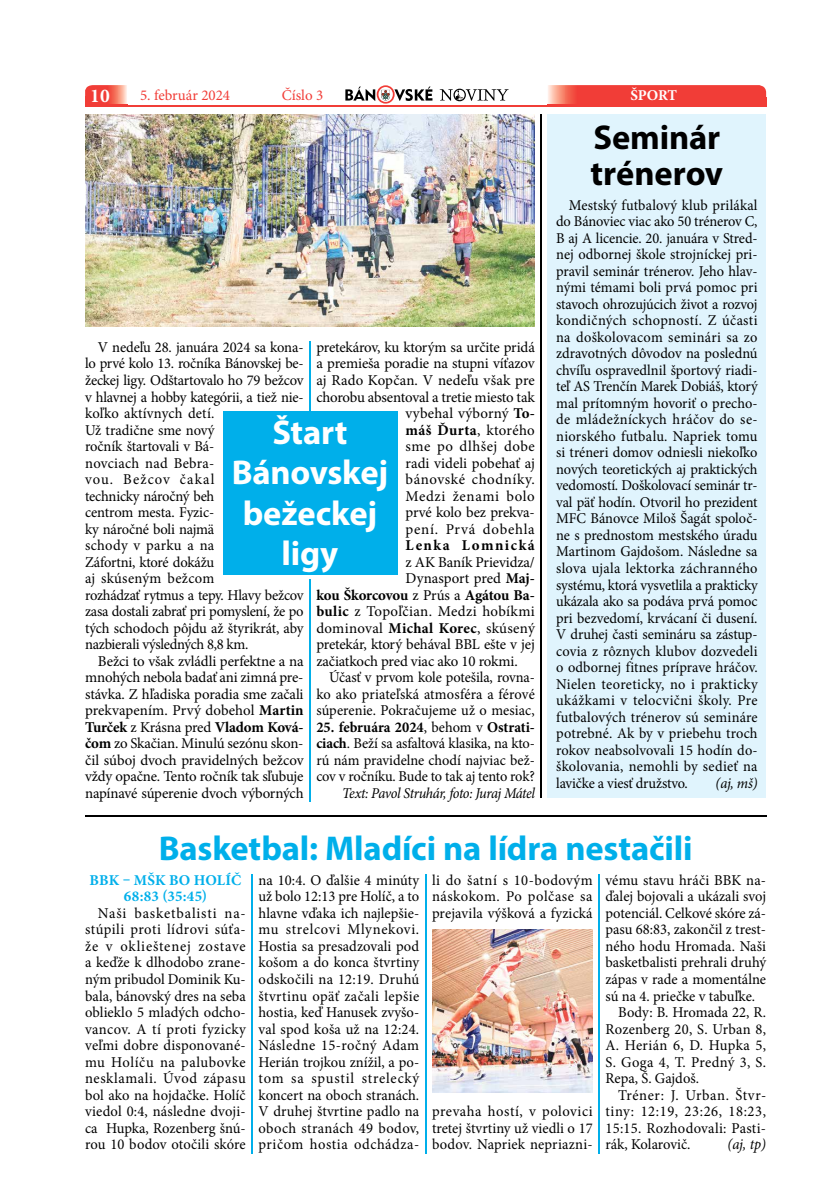
<style>
.page{position:relative;width:830px;height:1200px;background:#fff}
.page>*{position:absolute;margin:0;border:0;box-sizing:border-box;transform-origin:0 0}
.t1{font:700 34.5px "Myriad Pro";letter-spacing:-.005em;color:#00afea}
.t2{font:700 34.5px/40.2px "Myriad Pro";letter-spacing:-.005em;color:#fff;text-align:center}
.t3{font:700 34.5px/36px "Myriad Pro";letter-spacing:-.005em;color:#000}
.t4{font:700 19.5px "Minion Pro";color:#fff}
.t5{font:15px/16.5px "Minion Pro";color:#000;text-align:justify}
.t6{font:15px/16.5px "Minion Pro";color:#000;text-align:justify;scale:.96 1}
.t7{font:15px "Minion Pro";letter-spacing:.02em;color:#000}
.t8{font:15px "Minion Pro";letter-spacing:.025em;color:#000}
.t9{font:15px "Minion Pro";letter-spacing:.04em;color:#000}
.t10{font:italic 15px "Minion Pro";letter-spacing:-.03em;color:#000;scale:.95 1}
.t11{font:700 15px "Minion Pro";letter-spacing:-.01em;color:#000}
.t12{font:700 15px/16.5px "Minion Pro";letter-spacing:.005em;color:#00afea;text-align:center}
.t13{font:15px "Minion Pro";color:#f13d37}
.t14{font:700 15px "Minion Pro";letter-spacing:.105em;color:#000}
.t15{font:italic 15px "Minion Pro";letter-spacing:-.03em;color:#000;scale:.96 1}
.t16{font:italic 15px "Minion Pro";letter-spacing:-.03em;color:#000}
.t17{font:700 15px "Minion Pro";letter-spacing:-.015em;color:#fff}
.s1{font-weight:700}
.s2{font-weight:400}
</style>
<div class="page">
<svg style="left:345px;top:85px;width:87px;height:19px"></svg>
<svg style="left:439px;top:89px;width:69px;height:12px"></svg>
<hr style="left:96px;top:105px;width:657px;height:1px;background:#f13d37">
<svg style="left:547px;top:85px;width:218px;height:20px;background:#f24941"></svg>
<svg style="left:85px;top:85px;width:42px;height:20px"></svg>
<div style="left:85px;top:96px;width:17px;height:10px;background:#f13d37"></div>
<div style="left:748px;top:97px;width:17px;height:9px;background:#f13d37"></div>
<hr style="left:309px;top:341px;width:1px;height:70px;background:#00afea">
<hr style="left:309px;top:579px;width:1px;height:222px;background:#00afea">
<div style="left:547px;top:114px;width:218px;height:683px;background:#e0f4fd"></div>
<hr style="left:85px;top:815px;width:680px;height:1px;background:#000">
<hr style="left:540px;top:114px;width:1px;height:683px;background:#000">
<img style="left:85px;top:114px;width:449px;height:212px">
<hr style="left:251px;top:873px;width:2px;height:279px;background:#00afea">
<hr style="left:424px;top:873px;width:2px;height:279px;background:#00afea">
<hr style="left:598px;top:873px;width:1px;height:279px;background:#00afea">
<div style="left:223px;top:411px;width:174px;height:164px;background:#00afea"></div>
<img style="left:432px;top:929px;width:160px;height:162px">
<h2 class="t4" style="left:90px;top:82px;width:21px">10</h2>
<p class="t13" style="left:140px;top:86px;width:92px">5. február 2024</p>
<p class="t13" style="left:282px;top:86px;width:43px">Číslo 3</p>
<p class="t17" style="left:630px;top:85px;width:48px">ŠPORT</p>
<p class="t5" style="left:85px;top:339px;width:220px;text-align:left;text-indent:13px">V nedeľu 28. januára 2024 sa kona&shy;lo prvé kolo 13. ročníka Bánovskej be&shy;žeckej ligy. Odštartovalo ho 79 bežcov v hlavnej a hobby kategórii, a tiež nie&shy;koľko aktívnych detí.<br>Už tradične sme nový<br>ročník štartovali v Bá-<br>novciach nad Bebra-<br>vou. Bežcov čakal<br>technicky náročný beh<br>centrom mesta. Fyzic-<br>ky náročné boli najmä<br>schody v parku a na<br>Záfortni, ktoré dokážu<br>aj skúseným bežcom<br>rozhádzať rytmus a tepy. Hlavy bežcov zasa dostali zabrať pri pomyslení, že po tých schodoch pôjdu až štyrikrát, aby nazbierali výsledných 8,8 km.</p>
<p class="t5" style="left:85px;top:652px;width:220px;text-indent:13px">Bežci to však zvládli perfektne a na mnohých nebola badať ani zimná pre&shy;stávka. Z hľadiska poradia sme začali prekvapením. Prvý dobehol <span class="s1">Martin Turček</span> z Krásna pred <span class="s1">Vladom Ková&shy;čom</span> zo Skačian. Minulú sezónu skon&shy;čil súboj dvoch pravidelných bežcov vždy opačne. Tento ročník tak sľubuje napínavé súperenie dvoch výborných</p>
<p class="t5" style="left:316px;top:339px;width:220px;text-align:right">pretekárov, ku ktorým sa určite pridá a premieša poradie na stupni víťazov aj Rado Kopčan. V nedeľu však pre chorobu absentoval a tretie miesto tak vybehal výborný <span class="s1">To-<br>máš Ďurta</span>, ktorého<br>sme po dlhšej dobe<br>radi videli pobehať aj<br>bánovské chodníky.<br>Medzi ženami bolo<br>prvé kolo bez prekva-<br>pení. Prvá dobehla</p>
<p class="t14" style="left:405px;top:534px;width:131px">Lenka Lomnická</p>
<p class="t5" style="left:405px;top:553px;width:131px">z AK Baník Prievidza/</p>
<p class="t5" style="left:405px;top:570px;width:131px">Dynasport pred <span class="s1">Maj-</span></p>
<p class="t11" style="left:316px;top:584px;width:220px">kou Škorcovou <span class="s2">z Prús a</span> Agátou Ba-</p>
<p class="t8" style="left:316px;top:601px;width:220px"><span class="s1">bulic</span> z Topoľčian. Medzi hobíkmi</p>
<p class="t7" style="left:316px;top:617px;width:220px">dominoval <span class="s1">Michal Korec</span>, skúsený</p>
<p class="t5" style="left:316px;top:636px;width:220px">pretekár, ktorý behával BBL ešte v jej</p>
<p class="t5" style="left:316px;top:652px;width:203px">začiatkoch pred viac ako 10 rokmi.</p>
<p class="t6" style="left:329px;top:669px;width:215px">Účasť v prvom kole potešila, rovna-</p>
<p class="t6" style="left:316px;top:685px;width:229px">ko ako priateľská atmosféra a férové</p>
<p class="t6" style="left:316px;top:702px;width:229px">súperenie. Pokračujeme už o mesiac,</p>
<p class="t6" style="left:316px;top:718px;width:229px"><span class="s1">25. februára 2024</span>, behom v <span class="s1">Ostrati&shy;ciach</span>. Beží sa asfaltová klasika, na kto&shy;rú nám pravidelne chodí najviac bež&shy;cov v ročníku. Bude to tak aj tento rok?</p>
<p class="t10" style="left:342px;top:782px;width:204px">Text: Pavol Struhár, foto: Juraj Mátel</p>
<h1 class="t2" style="left:231px;top:411px;width:158px">Štart<br>Bánovskej bežeckej ligy</h1>
<h1 class="t3" style="left:590px;top:118px;width:134px">Seminár trénerov</h1>
<p class="t6" style="left:556px;top:197px;width:211px;text-indent:13px">Mestský futbalový klub prilákal do Bánoviec viac ako 50 trénerov C, B aj A licencie. 20. januára v Stred&shy;nej odbornej škole strojníckej pri&shy;pravil seminár trénerov. Jeho hlav&shy;nými témami boli prvá pomoc pri stavoch ohrozujúcich život a rozvoj kondičných schopností. Z účasti na doškolovacom seminári sa zo zdravotných dôvodov na poslednú chvíľu ospravedlnil športový riadi&shy;teľ AS Trenčín Marek Dobiáš, ktorý mal prítomným hovoriť o precho&shy;de mládežníckych hráčov do se&shy;niorského futbalu. Napriek tomu si tréneri domov odniesli niekoľko nových teoretických aj praktických vedomostí. Doškolovací seminár tr&shy;val päť hodín. Otvoril ho prezident MFC Bánovce Miloš Šagát spoloč&shy;ne s prednostom mestského úradu Martinom Gajdošom. Následne sa slova ujala lektorka záchranného systému, ktorá vysvetlila a prakticky ukázala ako sa podáva prvá pomoc pri bezvedomí, krvácaní či dusení.<br>V druhej časti semináru sa zástup&shy;covia z rôznych klubov dozvedeli o odbornej fitnes príprave hráčov.<br>Nielen teoreticky, no i prakticky ukážkami v telocvični školy. Pre futbalových trénerov sú semináre potrebné. Ak by v priebehu troch rokov neabsolvovali 15 hodín do&shy;školovania, nemohli by sedieť na lavičke a viesť družstvo.</p>
<p class="t15" style="left:715px;top:772px;width:45px">(aj, mš)</p>
<h1 class="t1" style="left:159px;top:825px;width:535px">Basketbal: Mladíci na lídra nestačili</h1>
<p class="t12" style="left:90px;top:871px;width:153px">BBK – MŠK BO HOLÍČ<br>68:83 (35:45)</p>
<p class="t5" style="left:85px;top:904px;width:162px;text-indent:13px">Naši basketbalisti na&shy;stúpili proti lídrovi súťa&shy;že v oklieštenej zostave a keďže k dlhodobo zrane&shy;ným pribudol Dominik Ku&shy;bala, bánovský dres na seba oblieklo 5 mladých odcho&shy;vancov. A tí proti fyzicky veľmi dobre disponované&shy;mu Holíču na palubovke nesklamali. Úvod zápasu bol ako na hojdačke. Holíč viedol 0:4, následne dvoji&shy;ca Hupka, Rozenberg šnú&shy;rou 10 bodov otočili skóre</p>
<p class="t5" style="left:258px;top:871px;width:162px">na 10:4. O ďalšie 4 minúty už bolo 12:13 pre Holíč, a to hlavne vďaka ich najlepšie&shy;mu strelcovi Mlynekovi.<br>Hostia sa presadzovali pod košom a do konca štvrtiny odskočili na 12:19. Druhú štvrtinu opäť začali lepšie hostia, keď Hanusek zvyšo&shy;val spod koša už na 12:24.<br>Následne 15-ročný Adam Herián trojkou znížil, a po&shy;tom sa spustil strelecký koncert na oboch stranách.<br>V druhej štvrtine padlo na oboch stranách 49 bodov, pričom hostia odchádza-</p>
<p class="t5" style="left:432px;top:871px;width:162px">li do šatní s 10-bodovým náskokom. Po polčase sa prejavila výšková a fyzická</p>
<p class="t5" style="left:605px;top:871px;width:162px">vému stavu hráči BBK na-</p>
<p class="t5" style="left:605px;top:888px;width:162px">ďalej bojovali a ukázali svoj</p>
<p class="t5" style="left:605px;top:904px;width:162px">potenciál. Celkové skóre zá-</p>
<p class="t5" style="left:605px;top:921px;width:162px">pasu 68:83, zakončil z trest-</p>
<p class="t5" style="left:605px;top:937px;width:162px">ného hodu Hromada. Naši</p>
<p class="t5" style="left:605px;top:954px;width:162px">basketbalisti prehrali druhý</p>
<p class="t5" style="left:605px;top:970px;width:162px">zápas v rade a momentálne</p>
<p class="t5" style="left:605px;top:987px;width:151px">sú na 4. priečke v tabuľke.</p>
<p class="t5" style="left:618px;top:1003px;width:149px">Body: B. Hromada 22, R.</p>
<p class="t5" style="left:605px;top:1020px;width:162px">Rozenberg 20, S. Urban 8,</p>
<p class="t7" style="left:605px;top:1034px;width:162px">A. Herián 6, D. Hupka 5,</p>
<p class="t8" style="left:605px;top:1051px;width:162px">S. Goga 4, T. Predný 3, S.</p>
<p class="t5" style="left:605px;top:1069px;width:95px">Repa, Š. Gajdoš.</p>
<p class="t9" style="left:618px;top:1084px;width:149px">Tréner: J. Urban. Štvr-</p>
<p class="t9" style="left:605px;top:1100px;width:162px">tiny: 12:19, 23:26, 18:23,</p>
<p class="t7" style="left:605px;top:1117px;width:162px">15:15. Rozhodovali: Pasti-</p>
<p class="t5" style="left:605px;top:1135px;width:86px">rák, Kolarovič.</p>
<p class="t16" style="left:727px;top:1133px;width:40px">(aj, tp)</p>
<p class="t5" style="left:432px;top:1102px;width:162px">prevaha hostí, v polovici tretej štvrtiny už viedli o 17 bodov. Napriek nepriazni-</p>
</div>
